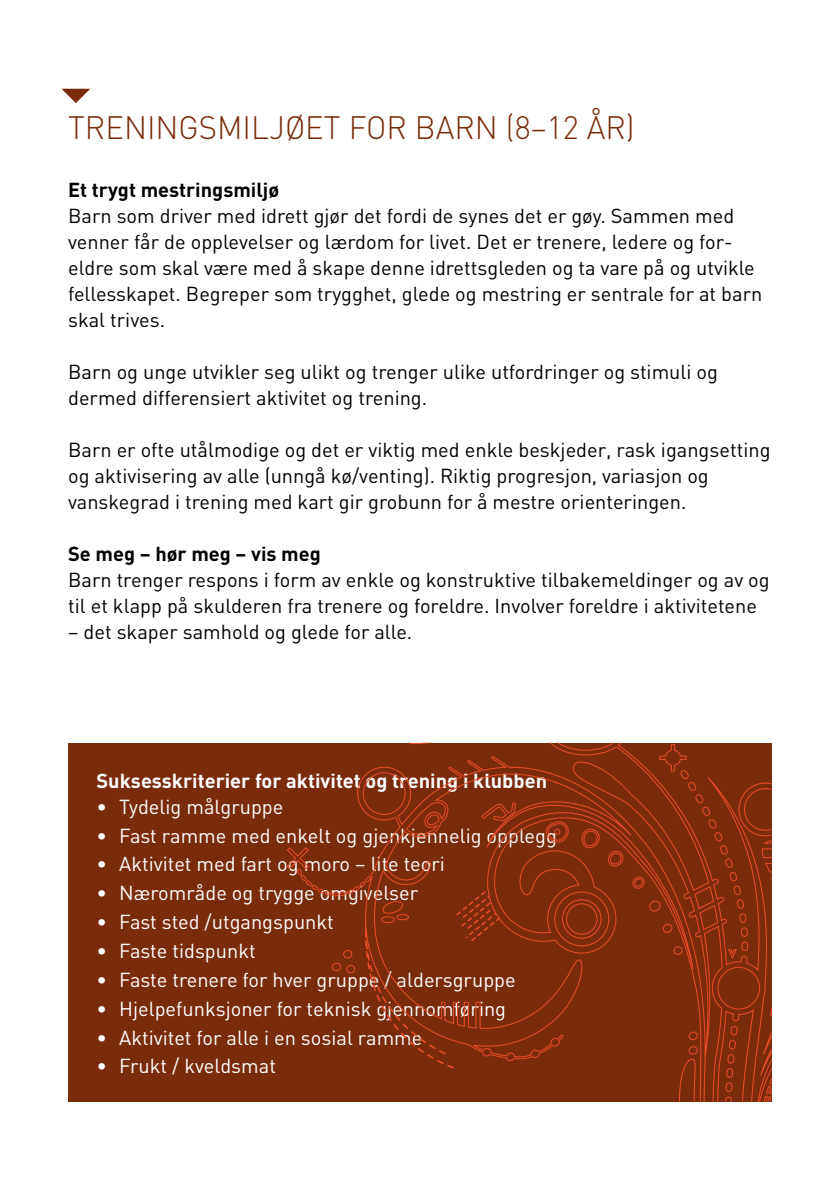
<style>
.page{position:relative;width:840px;height:1191px;background:#fff}
.page>*{position:absolute;margin:0;border:0;box-sizing:border-box;transform-origin:0 0}
.t1{font:300 32px "DIN";color:#7a2b0b}
.t2{font:20px/26px "DIN";color:#000}
.t3{font:20px "DIN";color:#fff}
.t4{font:700 20px "DIN";color:#fff}
.t5{font:700 20px "DIN";color:#000}
</style>
<div class="page">
<svg style="left:62px;top:89px;width:28px;height:14px"></svg>
<div style="left:68px;top:742px;width:703px;height:359px;background:#7a2b0b"></div>
<svg style="left:286px;top:742px;width:486px;height:359px"></svg>
<h1 class="t1" style="left:68px;top:108px;width:568px">TRENINGSMILJØET FOR BARN (8–12 ÅR)</h1>
<p class="t5" style="left:68px;top:177px;width:212px">Et trygt mestringsmiljø</p>
<p class="t2" style="left:68px;top:202px;width:695px">Barn som driver med idrett gjør det fordi de synes det er gøy. Sammen med venner får de opplevelser og lærdom for livet. Det er trenere, ledere og for&shy;eldre som skal være med å skape denne idrettsgleden og ta vare på og utvikle fellesskapet. Begreper som trygghet, glede og mestring er sentrale for at barn skal trives.</p>
<p class="t2" style="left:68px;top:358px;width:651px">Barn og unge utvikler seg ulikt og trenger ulike utfordringer og stimuli og dermed differensiert aktivitet og trening.</p>
<p class="t2" style="left:68px;top:436px;width:703px">Barn er ofte utålmodige og det er viktig med enkle beskjeder, rask igangsetting og aktivisering av alle (unngå kø/venting). Riktig progresjon, variasjon og vanskegrad i trening med kart gir grobunn for å mestre orienteringen.</p>
<p class="t5" style="left:68px;top:541px;width:254px">Se meg – hør meg – vis meg</p>
<p class="t2" style="left:68px;top:566px;width:702px">Barn trenger respons i form av enkle og konstruktive tilbakemeldinger og av og til et klapp på skulderen fra trenere og foreldre. Involver foreldre i aktivitetene</p>
<p class="t2" style="left:68px;top:618px;width:345px">– det skaper samhold og glede for alle.</p>
<p class="t4" style="left:96px;top:767px;width:452px">Suksesskriterier for aktivitet og trening i klubben</p>
<p class="t3" style="left:96px;top:794px;width:188px">• Tydelig målgruppe</p>
<p class="t3" style="left:96px;top:823px;width:461px">• Fast ramme med enkelt og gjenkjennelig opplegg</p>
<p class="t3" style="left:96px;top:851px;width:350px">• Aktivitet med fart og moro – lite teori</p>
<p class="t3" style="left:96px;top:880px;width:323px">• Nærområde og trygge omgivelser</p>
<p class="t3" style="left:96px;top:909px;width:239px">• Fast sted /utgangspunkt</p>
<p class="t3" style="left:96px;top:938px;width:161px">• Faste tidspunkt</p>
<p class="t3" style="left:96px;top:967px;width:420px">• Faste trenere for hver gruppe / aldersgruppe</p>
<p class="t3" style="left:96px;top:996px;width:411px">• Hjelpefunksjoner for teknisk gjennomføring</p>
<p class="t3" style="left:96px;top:1024px;width:327px">• Aktivitet for alle i en sosial ramme</p>
<p class="t3" style="left:96px;top:1053px;width:181px">• Frukt / kveldsmat</p>
</div>
